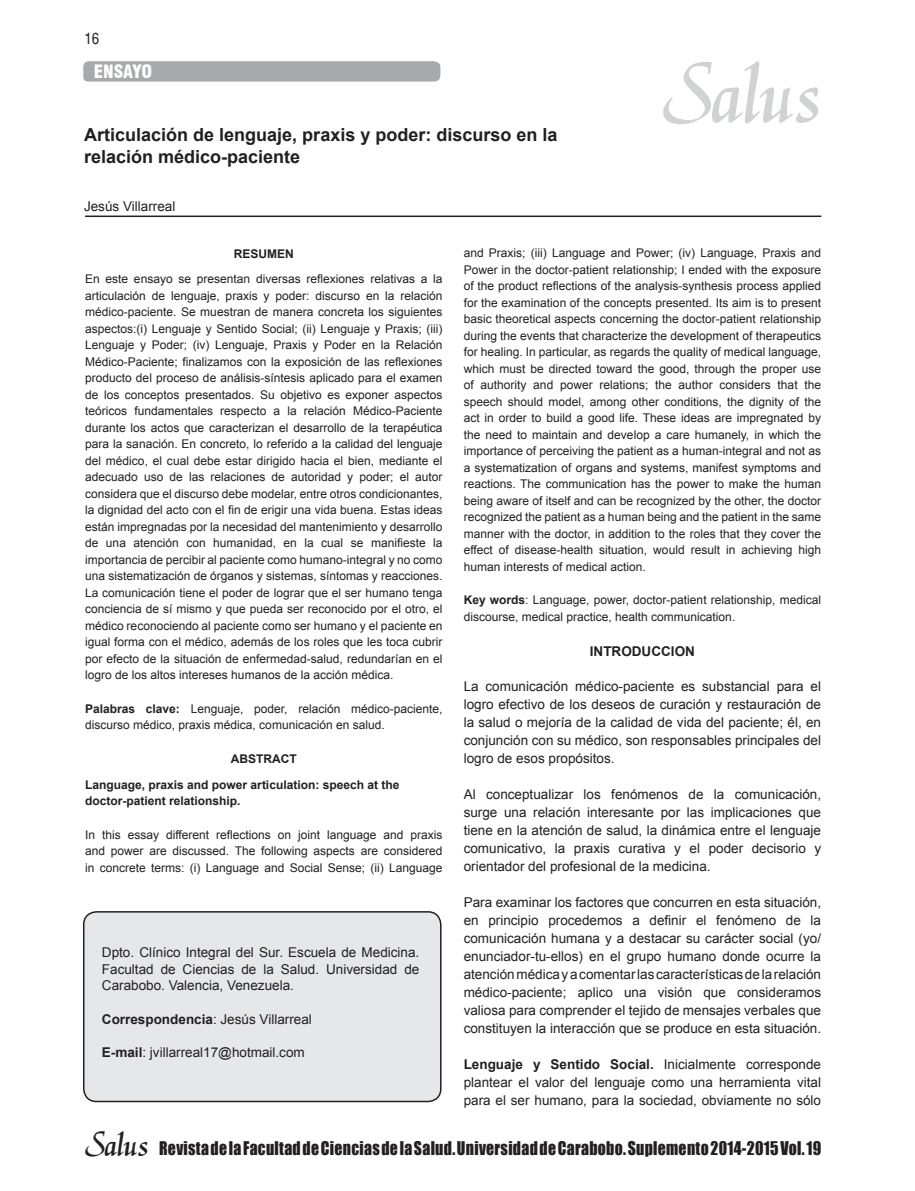
<style>
.page{position:relative;width:915px;height:1191px;background:#fff}
.page>*{position:absolute;margin:0;border:0;box-sizing:border-box;transform-origin:0 0}
.t1{font:90px "Gorle";color:#d1d2d4}
.t2{font:700 18px "Arial";color:#231f20}
.t3{font:900 condensed 18px "Swiss 721 BT";color:#fff}
.t4{font:17.4px "Impact";letter-spacing:.02em;color:#231f20;scale:.91 1}
.t5{font:15px "Corporate Condensed Regular SWFTE";color:#231f20}
.t6{font:13.5px/18px "Arial";color:#231f20;text-align:justify}
.t7{font:700 13.5px "Arial";color:#231f20}
.t8{font:12px/16.5px "Arial";color:#231f20;text-align:justify}
.t9{font:700 12px "Arial";color:#231f20}
.s1{font-weight:700}
.s2{font-family:"Gorle";font-size:36px}
</style>
<div class="page">
<div style="left:84px;top:912px;width:356px;height:189px;background:#e6e7e9;border-radius:13px"></div>
<div style="left:83px;top:911px;width:358px;height:191px;border:2px solid #231f20;border-radius:13px"></div>
<svg style="left:83px;top:61px;width:357px;height:21px;background:#aaabaf"></svg>
<hr style="left:85px;top:215px;width:736px;height:2px;background:#231f20">
<p class="t5" style="left:84px;top:30px;width:16px">16</p>
<p class="t3" style="left:94px;top:61px;width:60px">ENSAYO</p>
<p class="t2" style="left:84px;top:123px;width:475px">Articulación de lenguaje, praxis y poder: discurso en la</p>
<p class="t2" style="left:84px;top:144px;width:218px">relación médico-paciente</p>
<p class="t6" style="left:84px;top:198px;width:93px">Jesús Villarreal</p>
<p class="t1" style="left:661px;top:41px;width:159px">Salus</p>
<p class="t9" style="left:234px;top:245px;width:61px">RESUMEN</p>
<p class="t8" style="left:85px;top:271px;width:359px">En este ensayo se presentan diversas reflexiones relativas a la articulación de lenguaje, praxis y poder: discurso en la relación médico-paciente. Se muestran de manera concreta los siguientes aspectos:(i) Lenguaje y Sentido Social; (ii) Lenguaje y Praxis; (iii)<br>Lenguaje y Poder; (iv) Lenguaje, Praxis y Poder en la Relación Médico-Paciente; finalizamos con la exposición de las reflexiones producto del proceso de análisis-síntesis aplicado para el examen de los conceptos presentados. Su objetivo es exponer aspectos teóricos fundamentales respecto a la relación Médico-Paciente durante los actos que caracterizan el desarrollo de la terapéutica para la sanación. En concreto, lo referido a la calidad del lenguaje del médico, el cual debe estar dirigido hacia el bien, mediante el adecuado uso de las relaciones de autoridad y poder; el autor considera que el discurso debe modelar, entre otros condicionantes, la dignidad del acto con el fin de erigir una vida buena. Estas ideas están impregnadas por la necesidad del mantenimiento y desarrollo de una atención con humanidad, en la cual se manifieste la importancia de percibir al paciente como humano-integral y no como una sistematización de órganos y sistemas, síntomas y reacciones.<br>La comunicación tiene el poder de lograr que el ser humano tenga conciencia de sí mismo y que pueda ser reconocido por el otro, el médico reconociendo al paciente como ser humano y el paciente en igual forma con el médico, además de los roles que les toca cubrir por efecto de la situación de enfermedad-salud, redundarían en el logro de los altos intereses humanos de la acción médica.</p>
<p class="t8" style="left:85px;top:700px;width:359px"><span class="s1">Palabras clave:</span> Lenguaje, poder, relación médico-paciente, discurso médico, praxis médica, comunicación en salud.</p>
<p class="t9" style="left:231px;top:751px;width:67px">ABSTRACT</p>
<p class="t9" style="left:85px;top:776px;width:316px">Language, praxis and power articulation: speech at the</p>
<p class="t9" style="left:85px;top:793px;width:157px">doctor-patient relationship.</p>
<p class="t8" style="left:85px;top:826px;width:359px">In this essay different reflections on joint language and praxis and power are discussed. The following aspects are considered in concrete terms: (i) Language and Social Sense; (ii) Language</p>
<p class="t6" style="left:102px;top:944px;width:319px;line-height:16.5px">Dpto. Clínico Integral del Sur. Escuela de Medicina.<br>Facultad de Ciencias de la Salud. Universidad de Carabobo. Valencia, Venezuela.</p>
<p class="t6" style="left:102px;top:1010px;width:211px"><span class="s1">Correspondencia</span>: Jesús Villarreal</p>
<p class="t6" style="left:102px;top:1043px;width:204px"><span class="s1">E-mail</span>: jvillarreal17@hotmail.com</p>
<p class="t8" style="left:463px;top:245px;width:359px">and Praxis; (iii) Language and Power; (iv) Language, Praxis and Power in the doctor-patient relationship; I ended with the exposure of the product reflections of the analysis-synthesis process applied for the examination of the concepts presented. Its aim is to present basic theoretical aspects concerning the doctor-patient relationship during the events that characterize the development of therapeutics for healing. In particular, as regards the quality of medical language, which must be directed toward the good, through the proper use of authority and power relations; the author considers that the speech should model, among other conditions, the dignity of the act in order to build a good life. These ideas are impregnated by the need to maintain and develop a care humanely, in which the importance of perceiving the patient as a human-integral and not as a systematization of organs and systems, manifest symptoms and reactions. The communication has the power to make the human being aware of itself and can be recognized by the other, the doctor recognized the patient as a human being and the patient in the same manner with the doctor, in addition to the roles that they cover the effect of disease-health situation, would result in achieving high human interests of medical action.</p>
<p class="t8" style="left:463px;top:592px;width:359px"><span class="s1">Key words</span>: Language, power, doctor-patient relationship, medical discourse, medical practice, health communication.</p>
<p class="t7" style="left:589px;top:642px;width:106px">INTRODUCCION</p>
<p class="t6" style="left:463px;top:677px;width:359px">La comunicación médico-paciente es substancial para el logro efectivo de los deseos de curación y restauración de la salud o mejoría de la calidad de vida del paciente; él, en conjunción con su médico, son responsables principales del logro de esos propósitos.</p>
<p class="t6" style="left:463px;top:785px;width:359px">Al conceptualizar los fenómenos de la comunicación, surge una relación interesante por las implicaciones que tiene en la atención de salud, la dinámica entre el lenguaje comunicativo, la praxis curativa y el poder decisorio y orientador del profesional de la medicina.</p>
<p class="t6" style="left:463px;top:893px;width:359px">Para examinar los factores que concurren en esta situación, en principio procedemos a definir el fenómeno de la comunicación humana y a destacar su carácter social (yo/ enunciador-tu-ellos) en el grupo humano donde ocurre la atención médica y a comentar las características de la relación médico-paciente; aplico una visión que consideramos valiosa para comprender el tejido de mensajes verbales que constituyen la interacción que se produce en esta situación.</p>
<p class="t6" style="left:463px;top:1055px;width:359px"><span class="s1">Lenguaje y Sentido Social.</span> Inicialmente corresponde plantear el valor del lenguaje como una herramienta vital para el ser humano, para la sociedad, obviamente no sólo</p>
<h3 class="t4" style="left:85px;top:1134px;width:810px"><span class="s2">Salus</span> Revistade la Facultad de Ciencias de la Salud. Universidad de Carabobo. Suplemento 2014-2015 Vol. 19</h3>
</div>
